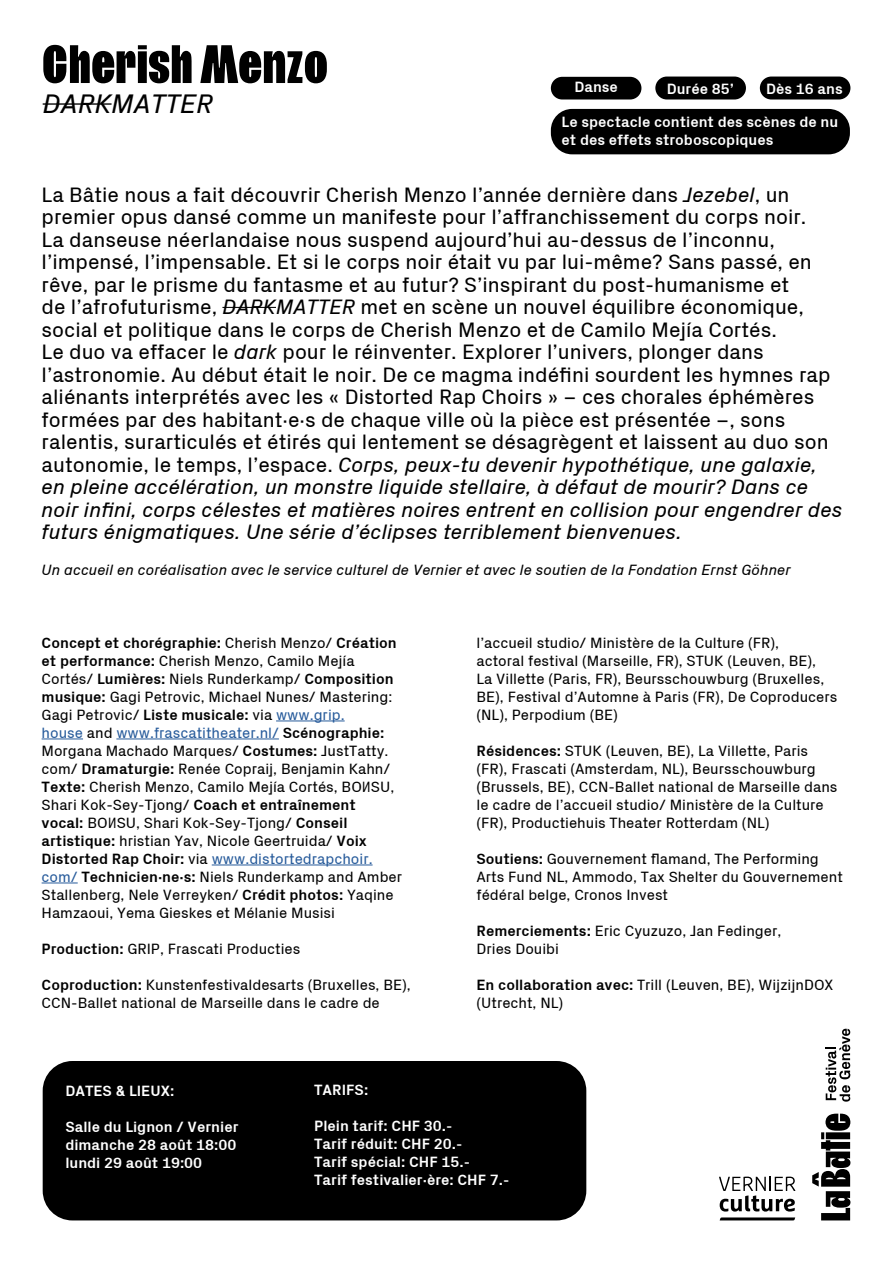
<style>
.page{position:relative;width:893px;height:1263px;background:#fff}
.page>*{position:absolute;margin:0;border:0;box-sizing:border-box;transform-origin:0 0}
.t1{font:54px "Git Sans";letter-spacing:.02em;color:#000}
.t2{font:italic 27px "Px Grotesk";color:#000}
.t3{font:21px/22.5px "Px Grotesk";color:#000}
.t4{font:15px/18px "Px Grotesk";color:#000}
.t5{font:700 15px/18px "Px Grotesk";color:#fff}
.t6{font:italic 15px "Px Grotesk";color:#000}
.s1{font-style:italic}
.s2{font-weight:700}
.s3{color:#275b9b}
.s4{font-family:"Andale Mono"}
</style>
<div class="page">
<hr style="left:43px;top:103px;width:69px;height:2px;background:#000">
<hr style="left:222px;top:307px;width:54px;height:1px;background:#000">
<div style="left:43px;top:1061px;width:543px;height:159px;background:#000;border-radius:30px"></div>
<div style="left:551px;top:77px;width:90px;height:22px;background:#000;border-radius:11px"></div>
<div style="left:655px;top:77px;width:91px;height:22px;background:#000;border-radius:11px"></div>
<div style="left:760px;top:77px;width:90px;height:22px;background:#000;border-radius:11px"></div>
<hr style="left:276px;top:720px;width:69px;height:1px;background:#275b9b">
<hr style="left:42px;top:738px;width:41px;height:1px;background:#275b9b">
<hr style="left:116px;top:738px;width:163px;height:1px;background:#275b9b">
<hr style="left:212px;top:864px;width:161px;height:1px;background:#275b9b">
<hr style="left:42px;top:882px;width:36px;height:1px;background:#275b9b">
<svg style="left:812px;top:1114px;width:39px;height:106px"></svg>
<svg style="left:826px;top:1029px;width:24px;height:73px"></svg>
<svg style="left:719px;top:1176px;width:76px;height:35px"></svg>
<svg style="left:720px;top:1217px;width:75px;height:3px"></svg>
<div style="left:551px;top:109px;width:299px;height:45px;background:#000;border-radius:21px"></div>
<h1 class="t1" style="left:43px;top:39px;width:286px">Cherish Menzo</h1>
<h2 class="t2" style="left:43px;top:89px;width:172px">DARKMATTER</h2>
<p class="t5" style="left:574px;top:78px;width:45px">Danse</p>
<p class="t5" style="left:667px;top:79px;width:69px">Durée 85’</p>
<p class="t5" style="left:766px;top:79px;width:78px">Dès 16 ans</p>
<p class="t5" style="left:562px;top:112px;width:278px">Le spectacle contient des scènes de nu et des effets stroboscopiques</p>
<p class="t3" style="left:42px;top:183px;width:802px">La Bâtie nous a fait découvrir Cherish Menzo l’année dernière dans <span class="s1">Jezebel</span>, un premier opus dansé comme un manifeste pour l’affranchissement du corps noir.<br>La danseuse néerlandaise nous suspend aujourd’hui au-dessus de l’inconnu, l’impensé, l’impensable. Et si le corps noir était vu par lui-même? Sans passé, en rêve, par le prisme du fantasme et au futur? S’inspirant du post-humanisme et<br>de l’afrofuturisme, <span class="s1">DARKMATTER</span> met en scène un nouvel équilibre économique, social et politique dans le corps de Cherish Menzo et de Camilo Mejía Cortés.<br>Le duo va effacer le <span class="s1">dark</span> pour le réinventer. Explorer l’univers, plonger dans l’astronomie. Au début était le noir. De ce magma indéfini sourdent les hymnes rap aliénants interprétés avec les « Distorted Rap Choirs » – ces chorales éphémères formées par des habitant·e·s de chaque ville où la pièce est présentée –, sons ralentis, surarticulés et étirés qui lentement se désagrègent et laissent au duo son autonomie, le temps, l’espace. <span class="s1">Corps, peux-tu devenir hypothétique, une galaxie, en pleine accélération, un monstre liquide stellaire, à défaut de mourir? Dans ce noir infini, corps célestes et matières noires entrent en collision pour engendrer des futurs énigmatiques. Une série d’éclipses terriblement bienvenues.</span></p>
<p class="t6" style="left:42px;top:562px;width:751px">Un accueil en coréalisation avec le service culturel de Vernier et avec le soutien de la Fondation Ernst Göhner</p>
<p class="t4" style="left:42px;top:633px;width:362px"><span class="s2">Concept et chorégraphie:</span> Cherish Menzo/ <span class="s2">Création et performance:</span> Cherish Menzo, Camilo Mejía Cortés/ <span class="s2">Lumières:</span> Niels Runderkamp/ <span class="s2">Composition musique:</span> Gagi Petrovic, Michael Nunes/ Mastering:<br>Gagi Petrovic/ <span class="s2">Liste musicale:</span> via <span class="s3">www.grip.<br>house</span> and <span class="s3">www.frascatitheater.nl/</span> <span class="s2">Scénographie:<br></span>Morgana Machado Marques/ <span class="s2">Costumes:</span> JustTatty. com/ <span class="s2">Dramaturgie:</span> Renée Copraij, Benjamin Kahn/ <span class="s2">Texte:</span> Cherish Menzo, Camilo Mejía Cortés, BO<span class="s4">И</span>SU, Shari Kok-Sey-Tjong/ <span class="s2">Coach et entraînement<br>vocal:</span> BO<span class="s4">И</span>SU, Shari Kok-Sey-Tjong/ <span class="s2">Conseil artistique:</span> hristian Yav, Nicole Geertruida/ <span class="s2">Voix Distorted Rap Choir:</span> via <span class="s3">www.distortedrapchoir. com/</span> <span class="s2">Technicien·ne·s:</span> Niels Runderkamp and Amber Stallenberg, Nele Verreyken/ <span class="s2">Crédit photos:</span> Yaqine Hamzaoui, Yema Gieskes et Mélanie Musisi</p>
<p class="t4" style="left:42px;top:939px;width:260px"><span class="s2">Production:</span> GRIP, Frascati Producties</p>
<p class="t4" style="left:42px;top:975px;width:371px"><span class="s2">Coproduction:</span> Kunstenfestivaldesarts (Bruxelles, BE),<br>CCN-Ballet national de Marseille dans le cadre de</p>
<p class="t4" style="left:476px;top:633px;width:362px">l’accueil studio/ Ministère de la Culture (FR),<br>actoral festival (Marseille, FR), STUK (Leuven, BE),<br>La Villette (Paris, FR), Beursschouwburg (Bruxelles, BE), Festival d’Automne à Paris (FR), De Coproducers (NL), Perpodium (BE)</p>
<p class="t4" style="left:476px;top:741px;width:362px"><span class="s2">Résidences:</span> STUK (Leuven, BE), La Villette, Paris (FR), Frascati (Amsterdam, NL), Beursschouwburg (Brussels, BE), CCN-Ballet national de Marseille dans le cadre de l’accueil studio/ Ministère de la Culture (FR), Productiehuis Theater Rotterdam (NL)</p>
<p class="t4" style="left:476px;top:849px;width:368px"><span class="s2">Soutiens:</span> Gouvernement flamand, The Performing<br>Arts Fund NL, Ammodo, Tax Shelter du Gouvernement fédéral belge, Cronos Invest</p>
<p class="t4" style="left:476px;top:921px;width:306px"><span class="s2">Remerciements:</span> Eric Cyuzuzo, Jan Fedinger,<br>Dries Douibi</p>
<p class="t4" style="left:476px;top:975px;width:358px"><span class="s2">En collaboration avec:</span> Trill (Leuven, BE), WijzijnDOX (Utrecht, NL)</p>
<p class="t5" style="left:65px;top:1082px;width:110px">DATES &amp; LIEUX:</p>
<p class="t5" style="left:65px;top:1118px;width:175px">Salle du Lignon / Vernier dimanche 28 août 18:00 lundi 29 août 19:00</p>
<p class="t5" style="left:314px;top:1081px;width:56px">TARIFS:</p>
<p class="t5" style="left:314px;top:1117px;width:197px">Plein tarif: CHF 30.-<br>Tarif réduit: CHF 20.-<br>Tarif spécial: CHF 15.-<br>Tarif festivalier·ère: CHF 7.-</p>
</div>
